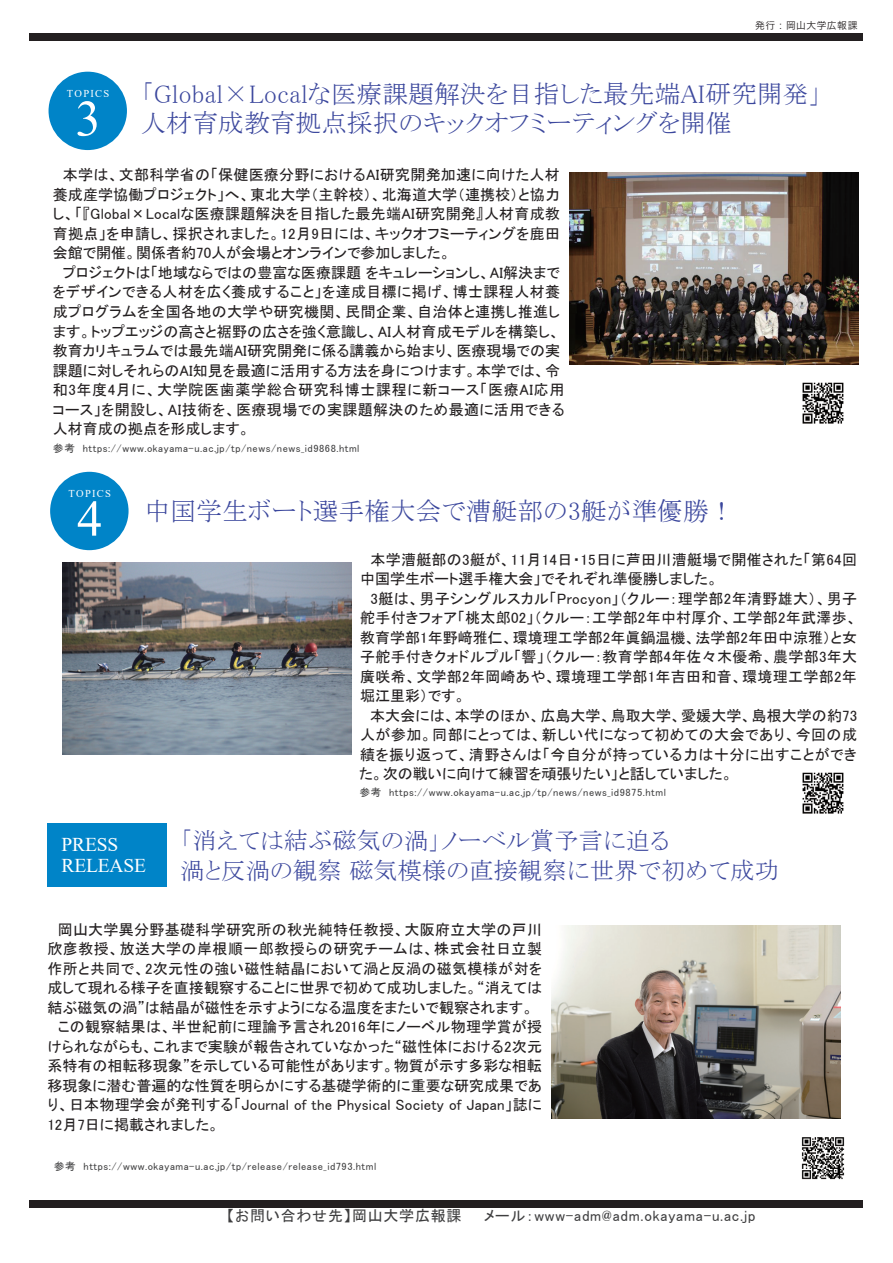
<style>
.page{position:relative;width:893px;height:1263px;background:#fff}
.page>*{position:absolute;margin:0;border:0;box-sizing:border-box;transform-origin:0 0}
.t1{font:51px "Times New Roman";color:#fff}
.t2{font:25.5px/28.5px "MS P Mincho";letter-spacing:.01em;color:#3b479d}
.t3{font:24px/29.4px "MS P Mincho";letter-spacing:.01em;color:#3b479d}
.t4{font:19.5px/21px "Times New Roman";letter-spacing:-.01em;color:#fff}
.t5{font:15px/19.5px "MS P Gothic";letter-spacing:.015em;color:#231f20}
.t6{font:15px "MS P Gothic";letter-spacing:.05em;color:#3e3e3f}
.t7{font:10.5px "MS P Gothic";letter-spacing:.05em;color:#3e3e3f}
.t8{font:10.5px "Times New Roman";letter-spacing:.125em;color:#fff}
.t9{font:9.75px "Hira Kaku Pro W3";letter-spacing:.055em;color:#231f20}
</style>
<div class="page">
<div style="left:30px;top:1200px;width:833px;height:7px;background:#231f20"></div>
<div style="left:30px;top:33px;width:833px;height:7px;background:#231f20"></div>
<div style="left:49px;top:72px;width:78px;height:78px;background:#0084c8;border-radius:50%"></div>
<div style="left:48px;top:824px;width:119px;height:63px;background:#0084c8"></div>
<div style="left:50px;top:472px;width:79px;height:78px;background:#0084c8;border-radius:50%"></div>
<img style="left:551px;top:925px;width:289px;height:193px">
<img style="left:62px;top:562px;width:289px;height:193px">
<img style="left:802px;top:772px;width:42px;height:42px">
<img style="left:569px;top:172px;width:289px;height:193px">
<img style="left:802px;top:382px;width:42px;height:42px">
<img style="left:801px;top:1137px;width:44px;height:43px">
<p class="t8" style="left:67px;top:86px;width:44px">TOPICS</p>
<h1 class="t1" style="left:75px;top:82px;width:27px">3</h1>
<p class="t9" style="left:755px;top:17px;width:104px">発行 : 岡山大学広報課</p>
<h2 class="t2" style="left:141px;top:80px;width:682px">「Global×Localな医療課題解決を目指した最先端AI研究開発」人材育成教育拠点採択のキックオフミーティングを開催</h2>
<p class="t5" style="left:53px;top:165px;width:513px">　本学は、文部科学省の「保健医療分野におけるAI研究開発加速に向けた人材養成産学協働プロジェクト」へ、東北大学（主幹校）、北海道大学（連携校）と協力し、「『Global×Localな医療課題解決を目指した最先端AI研究開発』人材育成教育拠点」を申請し、採択されました。12月9日には、キックオフミーティングを鹿田会館で開催。関係者約70人が会場とオンラインで参加しました。<br>　プロジェクトは「地域ならではの豊富な医療課題 をキュレーションし、AI解決までをデザインできる人材を広く養成すること」を達成目標に掲げ、博士課程人材養成プログラムを全国各地の大学や研究機関、民間企業、自治体と連携し推進します。トップエッジの高さと裾野の広さを強く意識し、AI人材育成モデルを構築し、教育カリキュラムでは最先端AI研究開発に係る講義から始まり、医療現場での実課題に対しそれらのAI知見を最適に活用する方法を身につけます。本学では、令和3年度4月に、大学院医歯薬学総合研究科博士課程に新コース「医療AI応用コース」を開設し、AI技術を、医療現場での実課題解決のため最適に活用できる人材育成の拠点を形成します。</p>
<p class="t7" style="left:53px;top:443px;width:308px">参考　https://www.okayama-u.ac.jp/tp/news/news_id9868.html</p>
<p class="t8" style="left:68px;top:486px;width:44px">TOPICS</p>
<h1 class="t1" style="left:77px;top:483px;width:27px">4</h1>
<h2 class="t2" style="left:145px;top:496px;width:591px">中国学生ボート選手権大会で漕艇部の3艇が準優勝！</h2>
<p class="t5" style="left:359px;top:550px;width:500px">　本学漕艇部の3艇が、11月14日・15日に芦田川漕艇場で開催された「第64回中国学生ボート選手権大会」でそれぞれ準優勝しました。<br>　3艇は、男子シングルスカル「Procyon」（クルー：理学部2年清野雄大）、男子舵手付きフォア「桃太郎02」（クルー：工学部2年中村厚介、工学部2年武澤歩、教育学部1年野﨑雅仁、環境理工学部2年眞鍋温機、法学部2年田中涼雅）と女子舵手付きクォドルプル「響」（クルー：教育学部4年佐々木優希、農学部3年大廣咲希、文学部2年岡崎あや、環境理工学部1年吉田和音、環境理工学部2年堀江里彩）です。<br>　本大会には、本学のほか、広島大学、鳥取大学、愛媛大学、島根大学の約73人が参加。同部にとっては、新しい代になって初めての大会であり、今回の成績を振り返って、清野さんは「今自分が持っている力は十分に出すことができた。次の戦いに向けて練習を頑張りたい」と話していました。</p>
<p class="t7" style="left:360px;top:787px;width:308px">参考　https://www.okayama-u.ac.jp/tp/news/news_id9875.html</p>
<h3 class="t4" style="left:62px;top:833px;width:86px">PRESS<br>RELEASE</h3>
<h3 class="t3" style="left:180px;top:826px;width:600px">「消えては結ぶ磁気の渦」ノーベル賞予言に迫る<br>渦と反渦の観察 磁気模様の直接観察に世界で初めて成功</h3>
<p class="t5" style="left:47px;top:920px;width:496px">　岡山大学異分野基礎科学研究所の秋光純特任教授、大阪府立大学の戸川欣彦教授、放送大学の岸根順一郎教授らの研究チームは、株式会社日立製作所と共同で、2次元性の強い磁性結晶において渦と反渦の磁気模様が対を成して現れる様子を直接観察することに世界で初めて成功しました。“消えては結ぶ磁気の渦”は結晶が磁性を示すようになる温度をまたいで観察されます。　この観察結果は、半世紀前に理論予言され2016年にノーベル物理学賞が授けられながらも、これまで実験が報告されていなかった“磁性体における2次元系特有の相転移現象”を示している可能性があります。物質が示す多彩な相転移現象に潜む普遍的な性質を明らかにする基礎学術的に重要な研究成果であり、日本物理学会が発刊する「Journal of the Physical Society of Japan」誌に12月7日に掲載されました。</p>
<p class="t7" style="left:54px;top:1161px;width:324px">参考　https://www.okayama-u.ac.jp/tp/release/release_id793.html</p>
<p class="t6" style="left:227px;top:1208px;width:530px">【お問い合わせ先】岡山大学広報課　　メール：www-adm@adm.okayama-u.ac.jp</p>
</div>
